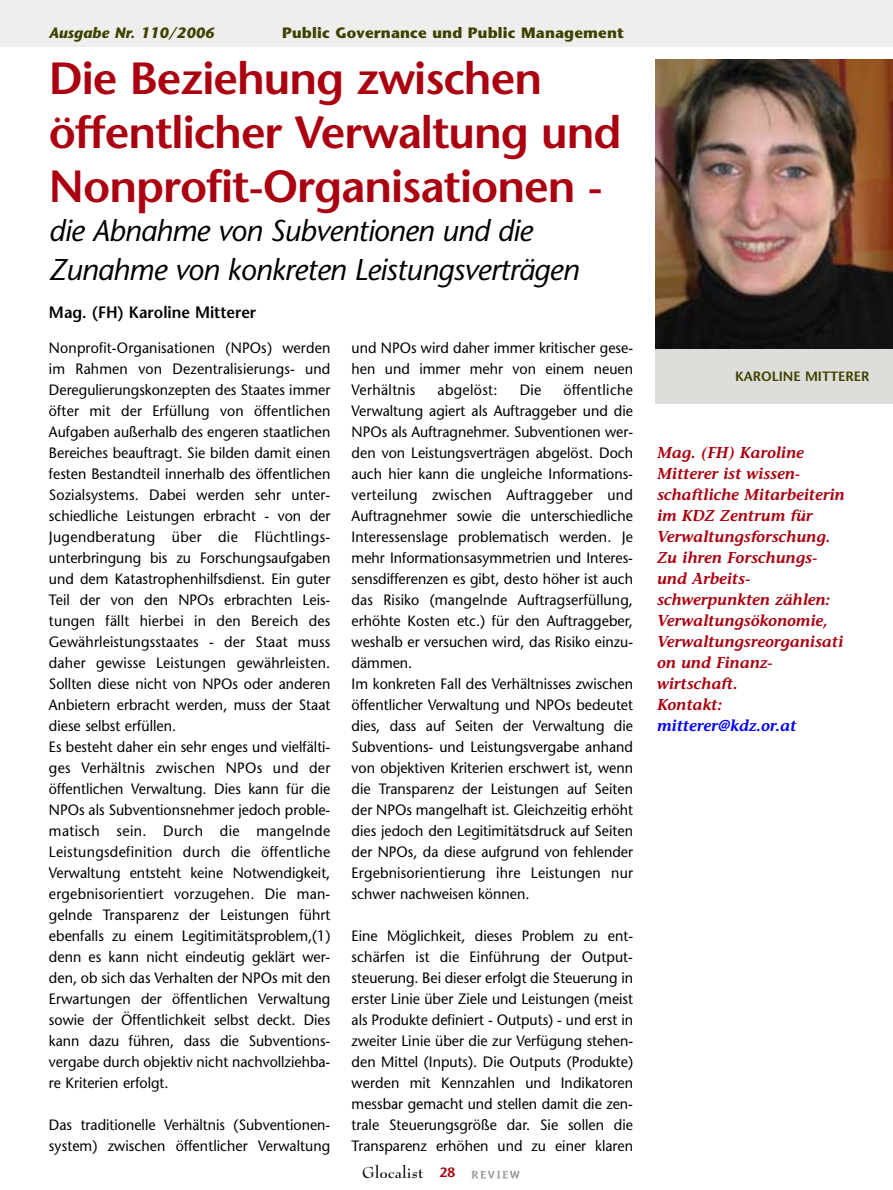
<style>
.page{position:relative;width:893px;height:1190px;background:#fff}
.page>*{position:absolute;margin:0;border:0;box-sizing:border-box;transform-origin:0 0}
.t1{font:600 45px/54px "Stone Sans";letter-spacing:-.025em;color:#aa000f}
.t2{font:italic 30px/39px "Stone Sans";letter-spacing:-.025em;color:#000}
.t3{font:600 16.5px "Stone Sans";color:#000;scale:.95 1}
.t4{font:italic 600 15.75px/21px "Stone Informal";color:#aa000f}
.t5{font:italic 600 15.75px "Stone Informal";color:#00f}
.t6{font:15px/21px "Stone Sans";color:#000;scale:.95 1}
.t7{font:700 15px "Stone Sans";letter-spacing:.01em;color:#404000}
.t8{font:italic 700 15px "Stone Sans";color:#404000}
.t9{font:15px "Stone Sans";letter-spacing:.025em;color:#000;scale:.95 1}
.t10{font:600 13.5px "Stone Sans";color:#404000}
.t11{font:600 13.5px "Stone Sans";color:#aa000f}
</style>
<div class="page">
<svg style="left:362px;top:1164px;width:61px;height:14px"></svg>
<svg style="left:471px;top:1170px;width:48px;height:8px"></svg>
<div style="left:1px;top:0;width:891px;height:47px;background:#eeeeec"></div>
<div style="left:655px;top:349px;width:237px;height:54px;background:#ddddd9"></div>
<img style="left:655px;top:60px;width:237px;height:289px">
<p class="t8" style="left:49px;top:27px;width:167px">Ausgabe Nr. 110/2006</p>
<p class="t7" style="left:282px;top:27px;width:343px">Public Governance und Public Management</p>
<h1 class="t1" style="left:49px;top:56px;width:574px">Die Beziehung zwischen öffentlicher Verwaltung und<br>Nonprofit-Organisationen -</h1>
<h2 class="t2" style="left:49px;top:214px;width:531px">die Abnahme von Subventionen und die<br>Zunahme von konkreten Leistungsverträgen</h2>
<p class="t3" style="left:49px;top:306px;width:220px">Mag. (FH) Karoline Mitterer</p>
<p class="t6" style="left:49px;top:339px;width:298px">Nonprofit-Organisationen (NPOs) werden im Rahmen von Dezentralisierungs- und Deregulierungskonzepten des Staates immer öfter mit der Erfüllung von öffentlichen Aufgaben außerhalb des engeren staatlichen Bereiches beauftragt. Sie bilden damit einen festen Bestandteil innerhalb des öffentlichen Sozialsystems. Dabei werden sehr unter&shy;schiedliche Leistungen erbracht - von der Jugendberatung über die Flüchtlings&shy;unterbringung bis zu Forschungsaufgaben und dem Katastrophenhilfsdienst. Ein guter Teil der von den NPOs erbrachten Leis&shy;tungen fällt hierbei in den Bereich des Gewährleistungsstaates - der Staat muss daher gewisse Leistungen gewährleisten.<br>Sollten diese nicht von NPOs oder anderen Anbietern erbracht werden, muss der Staat diese selbst erfüllen.<br>Es besteht daher ein sehr enges und vielfälti&shy;ges Verhältnis zwischen NPOs und der öffentlichen Verwaltung. Dies kann für die NPOs als Subventionsnehmer jedoch proble&shy;matisch sein. Durch die mangelnde Leistungsdefinition durch die öffentliche Verwaltung entsteht keine Notwendigkeit, ergebnisorientiert vorzugehen. Die man&shy;gelnde Transparenz der Leistungen führt ebenfalls zu einem Legitimitätsproblem,(1) denn es kann nicht eindeutig geklärt wer&shy;den, ob sich das Verhalten der NPOs mit den Erwartungen der öffentlichen Verwaltung sowie der Öffentlichkeit selbst deckt. Dies kann dazu führen, dass die Subventions&shy;vergabe durch objektiv nicht nachvollziehba&shy;re Kriterien erfolgt.</p>
<p class="t6" style="left:49px;top:1116px;width:298px">Das traditionelle Verhältnis (Subventionen&shy;system) zwischen öffentlicher Verwaltung</p>
<p class="t6" style="left:351px;top:339px;width:298px;text-align:justify">und NPOs wird daher immer kritischer gese&shy;hen und immer mehr von einem neuen Verhältnis</p>
<p class="t6" style="left:351px;top:381px;width:298px;text-indent:212px">öffentliche Verwaltung agiert als Auftraggeber und die NPOs als Auftragnehmer. Subventionen wer&shy;den von Leistungsverträgen abgelöst. Doch auch hier kann die ungleiche Informations&shy;verteilung zwischen Auftraggeber und Auftragnehmer sowie die unterschiedliche Interessenslage problematisch werden. Je mehr Informationsasymmetrien und Interes&shy;sensdifferenzen es gibt, desto höher ist auch das Risiko (mangelnde Auftragserfüllung, erhöhte Kosten etc.) für den Auftraggeber, weshalb er versuchen wird, das Risiko einzu&shy;dämmen.<br>Im konkreten Fall des Verhältnisses zwischen öffentlicher Verwaltung und NPOs bedeutet dies, dass auf Seiten der Verwaltung die Subventions- und Leistungsvergabe anhand von objektiven Kriterien erschwert ist, wenn die Transparenz der Leistungen auf Seiten der NPOs mangelhaft ist. Gleichzeitig erhöht dies jedoch den Legitimitätsdruck auf Seiten der NPOs, da diese aufgrund von fehlender Ergebnisorientierung ihre Leistungen nur schwer nachweisen können.</p>
<p class="t6" style="left:351px;top:927px;width:298px;text-align:justify">Eine Möglichkeit, dieses Problem zu ent&shy;schärfen ist die Einführung der Output&shy;steuerung. Bei dieser erfolgt die Steuerung in erster Linie über Ziele und Leistungen (meist als Produkte definiert - Outputs) - und erst in zweiter Linie über die zur Verfügung stehen&shy;den Mittel (Inputs). Die Outputs (Produkte) werden mit Kennzahlen und Indikatoren messbar gemacht und stellen damit die zen&shy;trale Steuerungsgröße dar. Sie sollen die Transparenz erhöhen und zu einer klaren</p>
<p class="t9" style="left:437px;top:384px;width:65px">abgelöst:</p>
<p class="t6" style="left:519px;top:381px;width:24px">Die</p>
<p class="t11" style="left:439px;top:1167px;width:17px">28</p>
<p class="t10" style="left:735px;top:371px;width:136px">KAROLINE MITTERER</p>
<p class="t4" style="left:657px;top:443px;width:189px">Mag. (FH) Karoline<br>Mitterer ist wissen&shy;schaftliche Mitarbeiterin im KDZ Zentrum für<br>Verwaltungsforschung.<br>Zu ihren Forschungs&shy;und Arbeits&shy;schwerpunkten zählen:<br>Verwaltungsökonomie,<br>Verwaltungsreorganisati on und Finanz&shy;wirtschaft.<br>Kontakt:</p>
<p class="t5" style="left:657px;top:719px;width:141px">mitterer@kdz.or.at</p>
</div>
